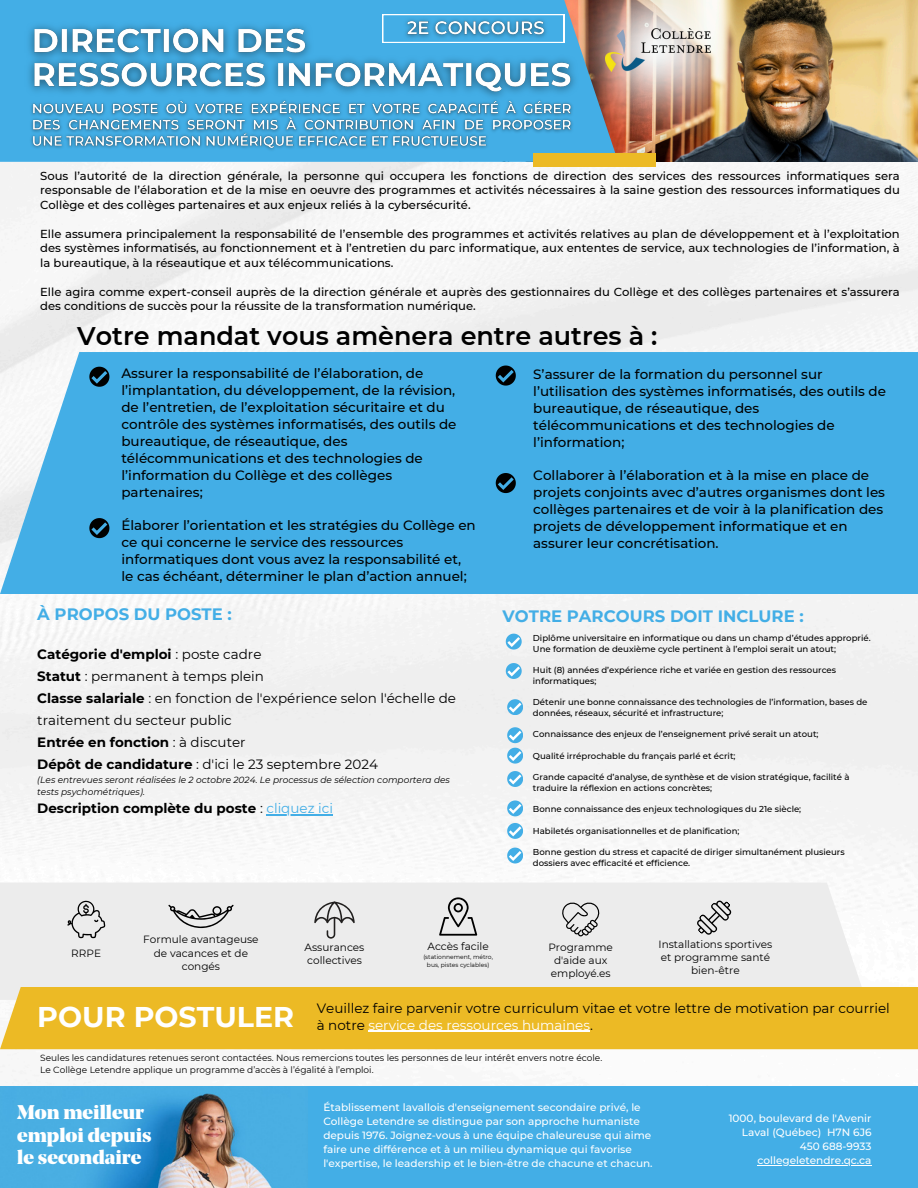
<style>
.page{position:relative;width:918px;height:1188px;background:#fff}
.page>*{position:absolute;margin:0;border:0;box-sizing:border-box;transform-origin:0 0}
.t1{font:700 28.5px "Montserrat";color:#fff}
.t2{font:600 25.5px "Montserrat";color:#000}
.t3{font:900 19.8px/22.4px "Noe Display";color:#fff}
.t4{font:700 16.5px "Montserrat";color:#43aee6}
.t5{font:500 13.5px/16.8px "Montserrat";color:#000}
.t6{font:13.5px/22px "Montserrat";color:#000}
.t7{font:700 13.5px "Montserrat";color:#000}
.t8{font:13.5px "Montserrat";color:#fff}
.t9{font:500 11.55px/14.5px "Montserrat";color:#000;text-align:justify}
.t10{font:500 10.5px/14px "Montserrat";color:#fff}
.t11{font:10.5px/13.2px "Montserrat";color:#000;text-align:center}
.t12{font:9px "Montserrat";color:#000}
.t13{font:italic 9px/12px "Montserrat";color:#000}
.t14{font:500 8.55px/10.6px "Montserrat";color:#000}
.t15{font:6px/7.5px "Montserrat";color:#000;text-align:center}
.s1{font-weight:400}
.s2{font-weight:700}
.s3{font-weight:400;color:#43aee6}
.s4{color:#000}
</style>
<div class="page">
<div style="left:0;top:161px;width:918px;height:925px;background:#f3f3f3"></div>
<div style="left:0;top:883px;width:866px;height:104px;background:#ececec"></div>
<svg style="left:168px;top:905px;width:66px;height:26px;background:#bebebe"></svg>
<svg style="left:439px;top:897px;width:38px;height:39px"></svg>
<svg style="left:561px;top:902px;width:39px;height:34px"></svg>
<svg style="left:692px;top:895px;width:45px;height:45px;background:#cecece"></svg>
<svg style="left:67px;top:901px;width:38px;height:37px"></svg>
<svg style="left:314px;top:902px;width:41px;height:37px;background:#c6c6c6"></svg>
<div style="left:0;top:987px;width:918px;height:62px;background:#ecba25"></div>
<svg style="left:506px;top:634px;width:16px;height:15px"></svg>
<img style="left:618px;top:0;width:300px;height:161px">
<img style="left:618px;top:0;width:146px;height:145px">
<svg style="left:0;top:0;width:618px;height:162px;background:#52a1cc"></svg>
<div style="left:533px;top:153px;width:123px;height:13px;background:#ecba25"></div>
<img style="left:605px;top:29px;width:105px;height:42px">
<div style="left:0;top:352px;width:918px;height:242px;background:#43aee6"></div>
<svg style="left:89px;top:367px;width:20px;height:20px"></svg>
<svg style="left:89px;top:518px;width:20px;height:20px"></svg>
<svg style="left:496px;top:366px;width:20px;height:20px"></svg>
<svg style="left:496px;top:473px;width:20px;height:20px"></svg>
<div style="left:0;top:1086px;width:918px;height:102px;background:#43aee6"></div>
<img style="left:95px;top:1093px;width:177px;height:95px">
<svg style="left:506px;top:663px;width:16px;height:16px"></svg>
<svg style="left:507px;top:699px;width:16px;height:16px"></svg>
<svg style="left:507px;top:727px;width:16px;height:36px"></svg>
<svg style="left:507px;top:771px;width:16px;height:16px"></svg>
<svg style="left:507px;top:800px;width:16px;height:16px"></svg>
<svg style="left:507px;top:823px;width:16px;height:16px"></svg>
<svg style="left:507px;top:848px;width:16px;height:15px"></svg>
<hr style="left:369px;top:1031px;width:221px;height:1px;background:#fff">
<img style="left:27px;top:108px;width:550px;height:46px">
<hr style="left:266px;top:814px;width:67px;height:1px;background:#43aee6">
<hr style="left:758px;top:1165px;width:114px;height:1px;background:#fff">
<img style="left:399px;top:13px;width:154px;height:3px">
<img style="left:20px;top:16px;width:564px;height:92px">
<p class="t9" style="left:40px;top:168px;width:861px">Sous l’autorité de la direction générale, la personne qui occupera les fonctions de direction des services des ressources informatiques sera responsable de l’élaboration et de la mise en oeuvre des programmes et activités nécessaires à la saine gestion des ressources informatiques du Collège et des collèges partenaires et aux enjeux reliés à la cybersécurité.</p>
<p class="t9" style="left:40px;top:226px;width:861px">Elle assumera principalement la responsabilité de l’ensemble des programmes et activités relatives au plan de développement et à l’exploitation des systèmes informatisés, au fonctionnement et à l’entretien du parc informatique, aux ententes de service, aux technologies de l’information, à la bureautique, à la réseautique et aux télécommunications.</p>
<p class="t9" style="left:40px;top:284px;width:861px">Elle agira comme expert-conseil auprès de la direction générale et auprès des gestionnaires du Collège et des collèges partenaires et s’assurera des conditions de succès pour la réussite de la transformation numérique.</p>
<p class="t2" style="left:77px;top:320px;width:582px">Votre mandat vous amènera entre autres à :</p>
<p class="t5" style="left:121px;top:365px;width:337px">Assurer la responsabilité de l’élaboration, de l’implantation, du développement, de la révision, de l’entretien, de l’exploitation sécuritaire et du contrôle des systèmes informatisés, des outils de bureautique, de réseautique, des télécommunications et des technologies de l’information du Collège et des collèges partenaires;</p>
<p class="t5" style="left:121px;top:517px;width:356px">Élaborer l’orientation et les stratégies du Collège en ce qui concerne le service des ressources informatiques dont vous avez la responsabilité et, le cas échéant, déterminer le plan d’action annuel;</p>
<p class="t5" style="left:533px;top:366px;width:354px">S’assurer de la formation du personnel sur l’utilisation des systèmes informatisés, des outils de bureautique, de réseautique, des télécommunications et des technologies de l’information;</p>
<p class="t5" style="left:533px;top:467px;width:353px">Collaborer à l’élaboration et à la mise en place de projets conjoints avec d’autres organismes dont les collèges partenaires et de voir à la planification des projets de développement informatique et en assurer leur concrétisation.</p>
<p class="t4" style="left:37px;top:604px;width:196px">À PROPOS DU POSTE :</p>
<p class="t7" style="left:37px;top:646px;width:226px">Catégorie d'emploi <span class="s1">: poste cadre</span></p>
<p class="t6" style="left:37px;top:666px;width:228px"><span class="s2">Statut</span> : permanent à temps plein</p>
<p class="t6" style="left:37px;top:688px;width:420px"><span class="s2">Classe salariale</span> : en fonction de l'expérience selon l'échelle de traitement du secteur public</p>
<p class="t7" style="left:37px;top:734px;width:210px">Entrée en fonction <span class="s1">: à discuter</span></p>
<p class="t6" style="left:37px;top:754px;width:342px"><span class="s2">Dépôt de candidature</span> : d'ici le 23 septembre 2024</p>
<p class="t7" style="left:37px;top:800px;width:297px">Description complète du poste <span class="s1">:</span> <span class="s3">cliquez ici</span></p>
<p class="t13" style="left:37px;top:774px;width:414px">(Les entrevues seront réalisées le 2 octobre 2024. Le processus de sélection comportera des tests psychométriques).</p>
<p class="t4" style="left:503px;top:606px;width:303px">VOTRE PARCOURS DOIT INCLURE :</p>
<p class="t14" style="left:533px;top:633px;width:339px">Diplôme universitaire en informatique ou dans un champ d’études approprié.</p>
<p class="t14" style="left:533px;top:643px;width:305px">Une formation de deuxième cycle pertinent à l’emploi serait un atout;</p>
<p class="t14" style="left:533px;top:665px;width:305px">Huit (8) années d’expérience riche et variée en gestion des ressources informatiques;</p>
<p class="t14" style="left:533px;top:697px;width:336px">Détenir une bonne connaissance des technologies de l’information, bases de données, réseaux, sécurité et infrastructure;</p>
<p class="t14" style="left:533px;top:729px;width:287px">Connaissance des enjeux de l’enseignement privé serait un atout;</p>
<p class="t14" style="left:533px;top:750px;width:204px">Qualité irréprochable du français parlé et écrit;</p>
<p class="t14" style="left:533px;top:772px;width:318px">Grande capacité d’analyse, de synthèse et de vision stratégique, facilité à traduire la réflexion en actions concrètes;</p>
<p class="t14" style="left:533px;top:804px;width:270px">Bonne connaissance des enjeux technologiques du 21e siècle;</p>
<p class="t14" style="left:533px;top:825px;width:208px">Habiletés organisationnelles et de planification;</p>
<p class="t14" style="left:533px;top:847px;width:313px">Bonne gestion du stress et capacité de diriger simultanément plusieurs dossiers avec efficacité et efficience.</p>
<p class="t11" style="left:143px;top:933px;width:117px">Formule avantageuse de vacances et de congés</p>
<p class="t11" style="left:71px;top:947px;width:31px">RRPE</p>
<p class="t11" style="left:305px;top:940px;width:61px;text-align:left">Assurances collectives</p>
<p class="t11" style="left:428px;top:940px;width:63px">Accès facile</p>
<p class="t15" style="left:423px;top:953px;width:71px">(stationnement, métro, bus, pistes cyclables)</p>
<p class="t11" style="left:548px;top:940px;width:66px">Programme d'aide aux employé.es</p>
<p class="t11" style="left:659px;top:938px;width:115px">Installations sportives et programme santé bien-être</p>
<h6 class="t1" style="left:37px;top:1000px;width:258px">POUR POSTULER</h6>
<h6 class="t6" style="left:317px;top:997px;width:575px">Veuillez faire parvenir votre curriculum vitae et votre lettre de motivation par courriel</h6>
<h6 class="t8" style="left:317px;top:1017px;width:278px"><span class="s4">à notre</span> service des ressources humaines<span class="s4">.</span></h6>
<p class="t12" style="left:40px;top:1052px;width:564px">Seules les candidatures retenues seront contactées. Nous remercions toutes les personnes de leur intérêt envers notre école.</p>
<p class="t12" style="left:40px;top:1064px;width:335px">Le Collège Letendre applique un programme d’accès à l’égalité à l’emploi.</p>
<p class="t3" style="left:17px;top:1103px;width:136px">Mon meilleur emploi depuis le secondaire</p>
<p class="t10" style="left:323px;top:1101px;width:319px">Établissement lavallois d'enseignement secondaire privé, le</p>
<p class="t10" style="left:323px;top:1115px;width:331px">Collège Letendre se distingue par son approche humaniste depuis 1976. Joignez-vous à une équipe chaleureuse qui aime faire une différence et à un milieu dynamique qui favorise l'expertise, le leadership et le bien-être de chacune et chacun.</p>
<p class="t10" style="left:729px;top:1112px;width:144px">1000, boulevard de l'Avenir</p>
<p class="t10" style="left:742px;top:1126px;width:131px">Laval (Québec) H7N 6J6</p>
<p class="t10" style="left:800px;top:1140px;width:73px">450 688-9933</p>
<p class="t10" style="left:758px;top:1154px;width:116px">collegeletendre.qc.ca</p>
</div>
